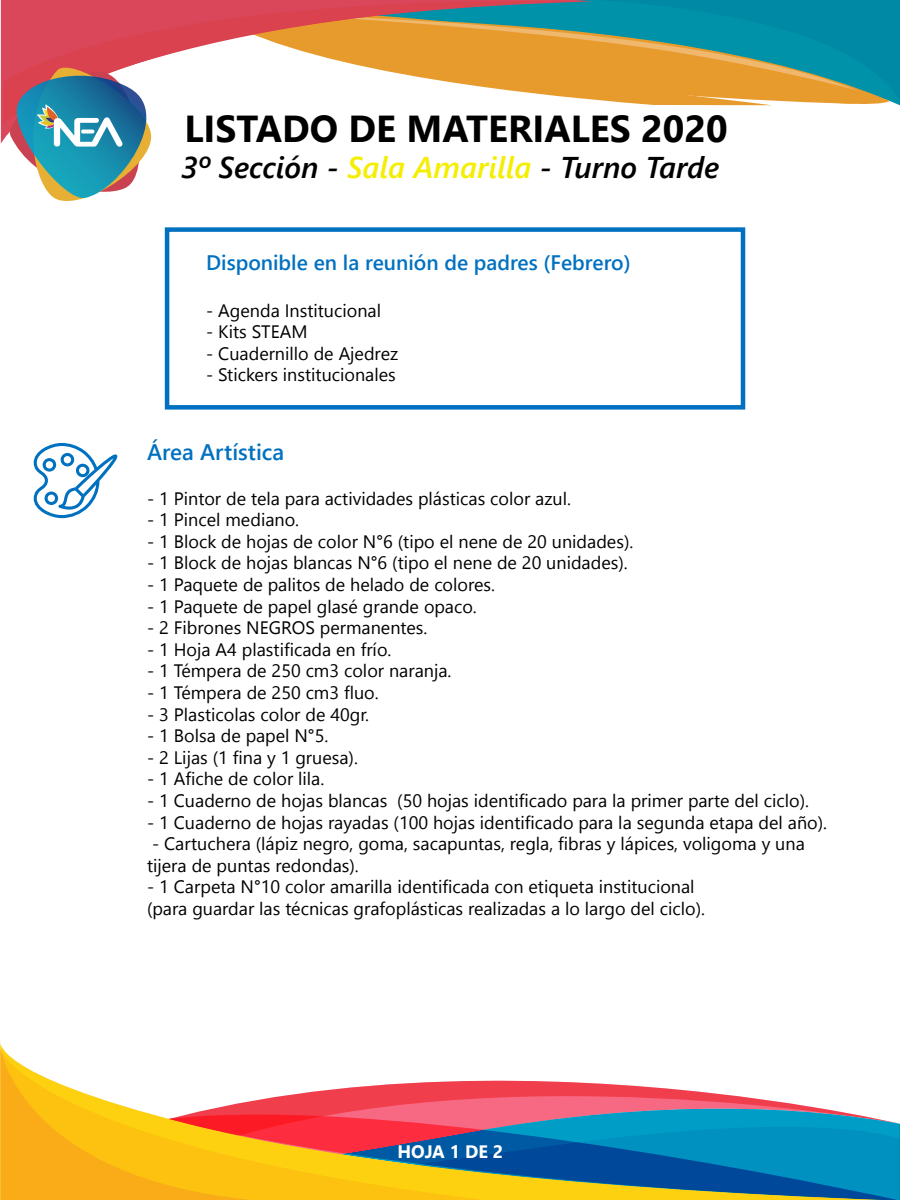
<style>
.page{position:relative;width:900px;height:1200px;background:#fff}
.page>*{position:absolute;margin:0;border:0;box-sizing:border-box;transform-origin:0 0}
.t1{font:700 37.5px "Segoe UI";color:#000}
.t2{font:italic 600 30px "Segoe UI";color:#000}
.t3{font:600 22.5px "Segoe UI";color:#0071c0}
.t4{font:600 21px "Segoe UI";color:#0071c0}
.t5{font:18px/21.6px "Segoe UI";color:#000}
.t6{font:700 18px "Segoe UI";letter-spacing:-.005em;color:#fff}
.s1{color:#f4ee02}
</style>
<div class="page">
<svg style="left:605px;top:0;width:295px;height:102px;background:#5a947b"></svg>
<svg style="left:1px;top:0;width:604px;height:143px"></svg>
<svg style="left:3px;top:1px;width:579px;height:122px"></svg>
<svg style="left:0;top:1044px;width:899px;height:156px"></svg>
<svg style="left:0;top:1048px;width:498px;height:152px"></svg>
<svg style="left:2px;top:56px;width:153px;height:145px"></svg>
<div style="left:165px;top:227px;width:580px;height:183px;border:4px solid #0071c0"></div>
<svg style="left:34px;top:443px;width:83px;height:75px"></svg>
<h1 class="t1" style="left:184px;top:98px;width:545px">LISTADO DE MATERIALES 2020</h1>
<h2 class="t2" style="left:182px;top:143px;width:538px">3º Sección - <span class="s1">Sala Amarilla</span> - Turno Tarde</h2>
<p class="t4" style="left:206px;top:245px;width:426px">Disponible en la reunión de padres (Febrero)</p>
<p class="t5" style="left:206px;top:299px;width:176px">- Agenda Institucional</p>
<p class="t5" style="left:206px;top:321px;width:103px">- Kits STEAM</p>
<p class="t5" style="left:206px;top:342px;width:194px">- Cuadernillo de Ajedrez</p>
<p class="t5" style="left:206px;top:364px;width:191px">- Stickers institucionales</p>
<p class="t3" style="left:147px;top:434px;width:139px">Área Artística</p>
<p class="t5" style="left:147px;top:487px;width:425px">- 1 Pintor de tela para actividades plásticas color azul.</p>
<p class="t5" style="left:147px;top:509px;width:154px">- 1 Pincel mediano.</p>
<p class="t5" style="left:147px;top:530px;width:488px">- 1 Block de hojas de color N°6 (tipo el nene de 20 unidades).</p>
<p class="t5" style="left:147px;top:552px;width:482px">- 1 Block de hojas blancas N°6 (tipo el nene de 20 unidades).</p>
<p class="t5" style="left:147px;top:573px;width:349px">- 1 Paquete de palitos de helado de colores.</p>
<p class="t5" style="left:147px;top:595px;width:331px">- 1 Paquete de papel glasé grande opaco.</p>
<p class="t5" style="left:147px;top:617px;width:282px">- 2 Fibrones NEGROS permanentes.</p>
<p class="t5" style="left:147px;top:638px;width:246px">- 1 Hoja A4 plastificada en frío.</p>
<p class="t5" style="left:147px;top:660px;width:306px">- 1 Témpera de 250 cm3 color naranja.</p>
<p class="t5" style="left:147px;top:681px;width:233px">- 1 Témpera de 250 cm3 fluo.</p>
<p class="t5" style="left:147px;top:703px;width:223px">- 3 Plasticolas color de 40gr.</p>
<p class="t5" style="left:147px;top:725px;width:183px">- 1 Bolsa de papel N°5.</p>
<p class="t5" style="left:147px;top:746px;width:212px">- 2 Lijas (1 fina y 1 gruesa).</p>
<p class="t5" style="left:147px;top:768px;width:179px">- 1 Afiche de color lila.</p>
<p class="t5" style="left:147px;top:789px;width:664px">- 1 Cuaderno de hojas blancas (50 hojas identificado para la primer parte del ciclo).</p>
<p class="t5" style="left:147px;top:811px;width:682px">- 1 Cuaderno de hojas rayadas (100 hojas identificado para la segunda etapa del año).</p>
<p class="t5" style="left:147px;top:833px;width:659px">- Cartuchera (lápiz negro, goma, sacapuntas, regla, fibras y lápices, voligoma y una tijera de puntas redondas).</p>
<p class="t5" style="left:147px;top:876px;width:560px">- 1 Carpeta N°10 color amarilla identificada con etiqueta institucional (para guardar las técnicas grafoplásticas realizadas a lo largo del ciclo).</p>
<p class="t6" style="left:397px;top:1138px;width:107px">HOJA 1 DE 2</p>
</div>
